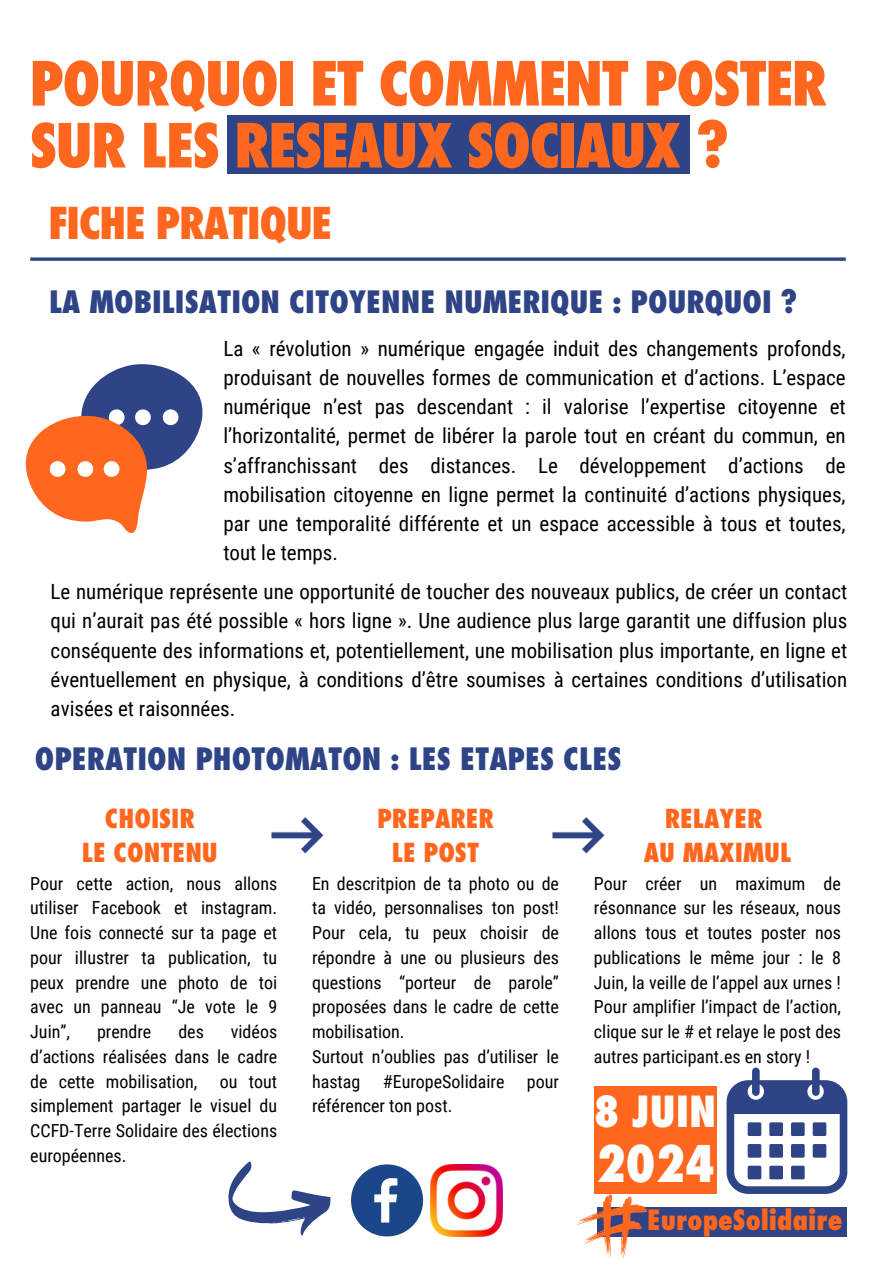
<style>
.page{position:relative;width:893px;height:1264px;background:#fff}
.page>*{position:absolute;margin:0;border:0;box-sizing:border-box;transform-origin:0 0}
.t1{font:800 63px/61.8px "Futura Condensed BQ";color:#ff671e}
.t2{font:800 condensed 49.05px "Futura";color:#fff}
.t3{font:800 45.45px "Futura Condensed BQ";color:#ff671e}
.t4{font:800 condensed 41.7px "Futura";color:#fff}
.t5{font:800 condensed 30px "Futura";color:#2e4486}
.t6{font:800 condensed 27.15px "Futura";color:#ff671e}
.t7{font:800 condensed 25.5px/34.8px "Futura";color:#ff671e;text-align:center}
.t8{font:21px/29.2px "Roboto Condensed";color:#000;text-align:justify}
.t9{font:18px/24.8px "Roboto Condensed";color:#000;text-align:justify}
</style>
<div class="page">
<div style="left:227px;top:116px;width:463px;height:58px;background:#2e4486"></div>
<svg style="left:30px;top:257px;width:815px;height:4px;background:#4d6098"></svg>
<svg style="left:25px;top:364px;width:178px;height:169px"></svg>
<img style="left:271px;top:817px;width:53px;height:37px">
<img style="left:552px;top:817px;width:53px;height:37px">
<svg style="left:726px;top:1067px;width:121px;height:126px"></svg>
<div style="left:747px;top:1122px;width:14px;height:13px;background:#2e4486;border-radius:2px"></div>
<div style="left:747px;top:1143px;width:14px;height:14px;background:#2e4486;border-radius:2px"></div>
<div style="left:747px;top:1165px;width:14px;height:14px;background:#2e4486;border-radius:2px"></div>
<div style="left:769px;top:1122px;width:14px;height:13px;background:#2e4486;border-radius:2px"></div>
<div style="left:769px;top:1143px;width:14px;height:14px;background:#2e4486;border-radius:2px"></div>
<div style="left:769px;top:1165px;width:14px;height:14px;background:#2e4486;border-radius:2px"></div>
<div style="left:791px;top:1122px;width:13px;height:13px;background:#2e4486;border-radius:2px"></div>
<div style="left:791px;top:1143px;width:13px;height:14px;background:#2e4486;border-radius:2px"></div>
<div style="left:791px;top:1165px;width:13px;height:14px;background:#2e4486;border-radius:2px"></div>
<div style="left:812px;top:1122px;width:14px;height:13px;background:#2e4486;border-radius:2px"></div>
<div style="left:812px;top:1143px;width:14px;height:14px;background:#2e4486;border-radius:2px"></div>
<div style="left:594px;top:1086px;width:122px;height:107px;background:#ff671e"></div>
<div style="left:597px;top:1207px;width:249px;height:29px;background:#2e4486"></div>
<svg style="left:576px;top:1193px;width:71px;height:65px"></svg>
<svg style="left:228px;top:1161px;width:102px;height:74px"></svg>
<svg style="left:351px;top:1164px;width:72px;height:72px"></svg>
<img style="left:430px;top:1164px;width:72px;height:72px">
<h1 class="t1" style="left:30px;top:54px;width:797px">POURQUOI ET COMMENT POSTER<br>SUR LES RESEAUX SOCIAUX ?</h1>
<h3 class="t3" style="left:49px;top:197px;width:283px">FICHE PRATIQUE</h3>
<h3 class="t5" style="left:49px;top:282px;width:749px">LA MOBILISATION CITOYENNE NUMERIQUE : POURQUOI ?</h3>
<p class="t8" style="left:223px;top:333px;width:624px">La « révolution » numérique engagée induit des changements profonds, produisant de nouvelles formes de communication et d’actions. L’espace numérique n’est pas descendant : il valorise l’expertise citoyenne et l’horizontalité, permet de libérer la parole tout en créant du commun, en s’affranchissant des distances. Le développement d’actions de mobilisation citoyenne en ligne permet la continuité d’actions physiques, par une temporalité différente et un espace accessible à tous et toutes, tout le temps.</p>
<p class="t8" style="left:51px;top:576px;width:798px">Le numérique représente une opportunité de toucher des nouveaux publics, de créer un contact qui n’aurait pas été possible « hors ligne ». Une audience plus large garantit une diffusion plus conséquente des informations et, potentiellement, une mobilisation plus importante, en ligne et éventuellement en physique, à conditions d’être soumises à certaines conditions d’utilisation avisées et raisonnées.</p>
<h3 class="t5" style="left:35px;top:740px;width:588px">OPERATION PHOTOMATON : LES ETAPES CLES</h3>
<p class="t7" style="left:82px;top:800px;width:137px">CHOISIR<br>LE CONTENU</p>
<p class="t9" style="left:30px;top:870px;width:248px">Pour cette action, nous allons utiliser Facebook et instagram.<br>Une fois connecté sur ta page et pour illustrer ta publication, tu peux prendre une photo de toi avec un panneau “Je vote le 9<br>Juin”,</p>
<p class="t7" style="left:377px;top:800px;width:118px">PREPARER<br>LE POST</p>
<p class="t7" style="left:643px;top:800px;width:149px">RELAYER<br>AU MAXIMUL</p>
<p class="t9" style="left:312px;top:870px;width:248px;text-align:left">En descritpion de ta photo ou de ta vidéo, personnalises ton post!<br>Pour cela, tu peux choisir de répondre à une ou plusieurs des questions “porteur de parole” proposées dans le cadre de cette mobilisation.<br>Surtout n’oublies pas d’utiliser le hastag #EuropeSolidaire pour référencer ton post.</p>
<p class="t9" style="left:594px;top:870px;width:248px">Pour créer un maximum de résonnance sur les réseaux, nous allons tous et toutes poster nos publications le même jour : le 8<br>Juin, la veille de l’appel aux urnes !<br>Pour amplifier l’impact de l’action, clique sur le # et relaye le post des autres participant.es en story !</p>
<p class="t9" style="left:30px;top:1018px;width:248px;text-indent:200px">vidéos d’actions réalisées dans le cadre de cette mobilisation,</p>
<p class="t9" style="left:97px;top:1018px;width:56px">prendre</p>
<p class="t9" style="left:178px;top:1018px;width:27px">des</p>
<p class="t9" style="left:30px;top:1068px;width:248px;text-indent:190px">ou tout simplement partager le visuel du CCFD-Terre Solidaire des élections européennes.</p>
<h3 class="t4" style="left:594px;top:1085px;width:124px">8 JUIN</h3>
<h2 class="t2" style="left:596px;top:1132px;width:120px">2024</h2>
<p class="t6" style="left:647px;top:1203px;width:197px">EuropeSolidaire</p>
</div>
